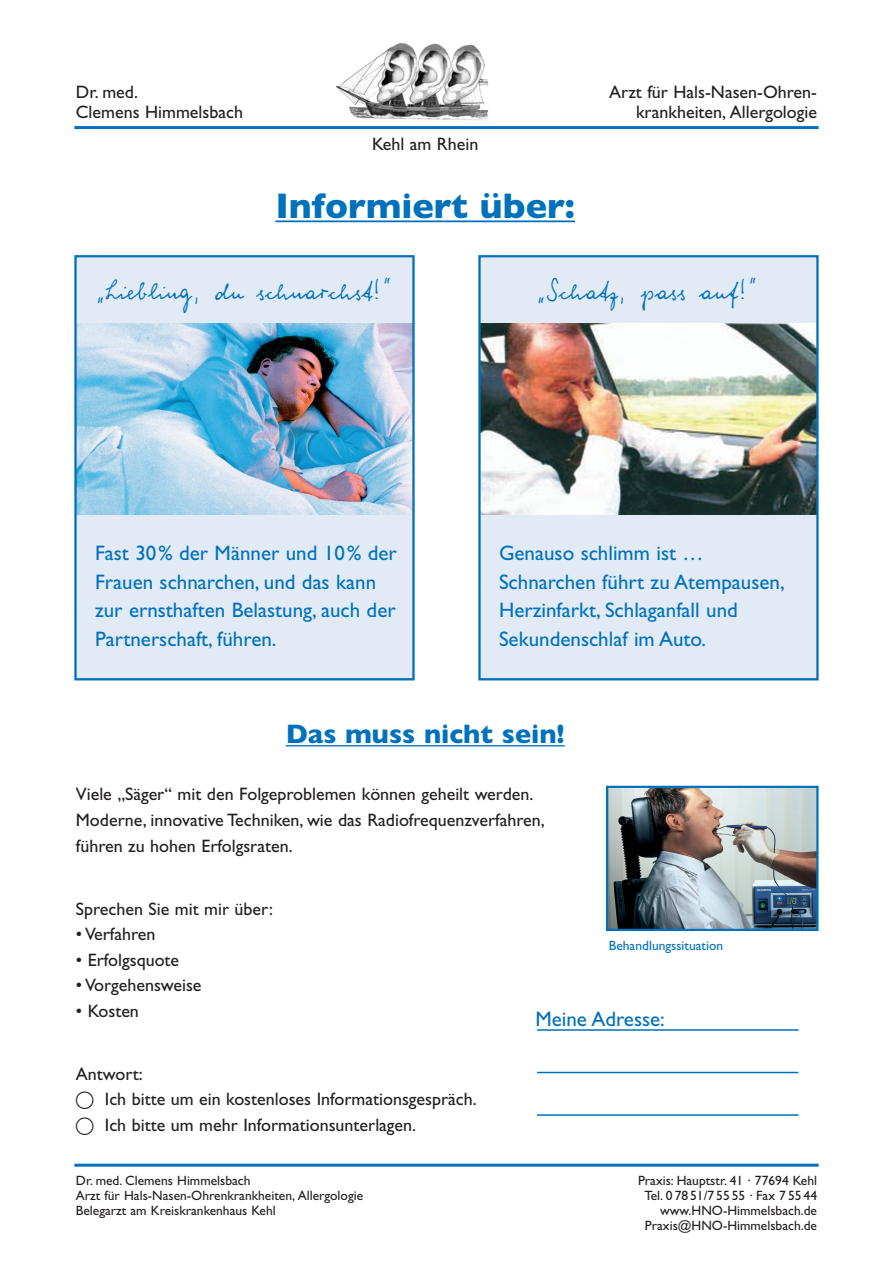
<style>
.page{position:relative;width:893px;height:1263px;background:#fff}
.page>*{position:absolute;margin:0;border:0;box-sizing:border-box;transform-origin:0 0}
.t1{font:42px "WIP Macho Man";color:#0072bc}
.t2{font:700 36px "Gill Sans";color:#0072bc}
.t3{font:700 27px "Gill Sans";color:#0072bc}
.t4{font:21px/28.5px "Gill Sans";color:#0072bc}
.t5{font:18px/19.5px "Gill Sans";color:#231f20}
.t6{font:13.5px/15px "Gill Sans";color:#231f20;text-align:right}
.t7{font:13.5px "Gill Sans";color:#0072bc}
.s1{font-family:"European Pi One"}
</style>
<div class="page">
<img style="left:336px;top:43px;width:153px;height:78px">
<hr style="left:74px;top:126px;width:745px;height:3px;background:#0072bc">
<hr style="left:74px;top:1164px;width:745px;height:3px;background:#0072bc">
<hr style="left:275px;top:220px;width:300px;height:2px;background:#0072bc">
<hr style="left:286px;top:745px;width:279px;height:1px;background:#0072bc">
<div style="left:74px;top:255px;width:341px;height:425px;background:#e2eaf6"></div>
<img style="left:77px;top:323px;width:335px;height:191px">
<div style="left:74px;top:255px;width:341px;height:425px;border:2px solid #0072bc"></div>
<div style="left:478px;top:255px;width:341px;height:425px;background:#e2eaf6"></div>
<img style="left:481px;top:323px;width:335px;height:191px">
<div style="left:478px;top:255px;width:341px;height:425px;border:2px solid #0072bc"></div>
<img style="left:609px;top:789px;width:207px;height:139px">
<div style="left:606px;top:786px;width:213px;height:145px;border:2px solid #0072bc"></div>
<hr style="left:537px;top:1072px;width:261px;height:1px;background:#0072bc">
<hr style="left:537px;top:1029px;width:261px;height:2px;background:#0072bc">
<hr style="left:537px;top:1114px;width:261px;height:2px;background:#0072bc">
<p class="t5" style="left:76px;top:85px;width:169px">Dr. med.<br>Clemens Himmelsbach</p>
<p class="t5" style="left:372px;top:136px;width:108px">Kehl am Rhein</p>
<h2 class="t2" style="left:275px;top:193px;width:301px">Informiert über:</h2>
<p class="t5" style="left:609px;top:85px;width:209px;text-align:right">Arzt für Hals-Nasen-Ohren&shy;krankheiten, Allergologie</p>
<h1 class="t1" style="left:97px;top:260px;width:298px">„Liebling, du schnarchst!“</h1>
<h1 class="t1" style="left:538px;top:260px;width:223px">„Schatz, pass auf!“</h1>
<p class="t4" style="left:95px;top:541px;width:303px">Fast 30% der Männer und 10% der<br>Frauen schnarchen, und das kann zur ernsthaften Belastung, auch der<br>Partnerschaft, führen.</p>
<p class="t4" style="left:499px;top:541px;width:287px">Genauso schlimm ist …<br>Schnarchen führt zu Atempausen,<br>Herzinfarkt, Schlaganfall und<br>Sekundenschlaf im Auto.</p>
<h3 class="t3" style="left:286px;top:725px;width:280px">Das muss nicht sein!</h3>
<p class="t5" style="left:76px;top:784px;width:470px;line-height:25.5px">Viele „Säger“ mit den Folgeproblemen können geheilt werden.<br>Moderne, innovative Techniken, wie das Radiofrequenzverfahren, führen zu hohen Erfolgsraten.</p>
<p class="t5" style="left:76px;top:901px;width:199px">Sprechen Sie mit mir über:</p>
<p class="t5" style="left:76px;top:926px;width:81px">• Verfahren</p>
<p class="t5" style="left:76px;top:952px;width:105px">• Erfolgsquote</p>
<p class="t5" style="left:76px;top:977px;width:127px">• Vorgehensweise</p>
<p class="t5" style="left:76px;top:1003px;width:65px">• Kosten</p>
<p class="t5" style="left:76px;top:1066px;width:68px">Antwort:</p>
<p class="t5" style="left:76px;top:1091px;width:402px"><span class="s1">-</span> Ich bitte um ein kostenloses Informationsgespräch.</p>
<p class="t5" style="left:76px;top:1117px;width:342px"><span class="s1">-</span> Ich bitte um mehr Informationsunterlagen.</p>
<p class="t6" style="left:76px;top:1174px;width:289px;text-align:left">Dr. med. Clemens Himmelsbach<br>Arzt für Hals-Nasen-Ohrenkrankheiten, Allergologie<br>Belegarzt am Kreiskrankenhaus Kehl</p>
<p class="t7" style="left:609px;top:941px;width:116px">Behandlungssituation</p>
<p class="t4" style="left:535px;top:1007px;width:131px">Meine Adresse:</p>
<p class="t6" style="left:638px;top:1174px;width:180px">Praxis: Hauptstr. 41 · 77694 Kehl<br>Tel. 0 78 51/7 55 55 · Fax 7 55 44 www.HNO-Himmelsbach.de<br>Praxis@HNO-Himmelsbach.de</p>
</div>
